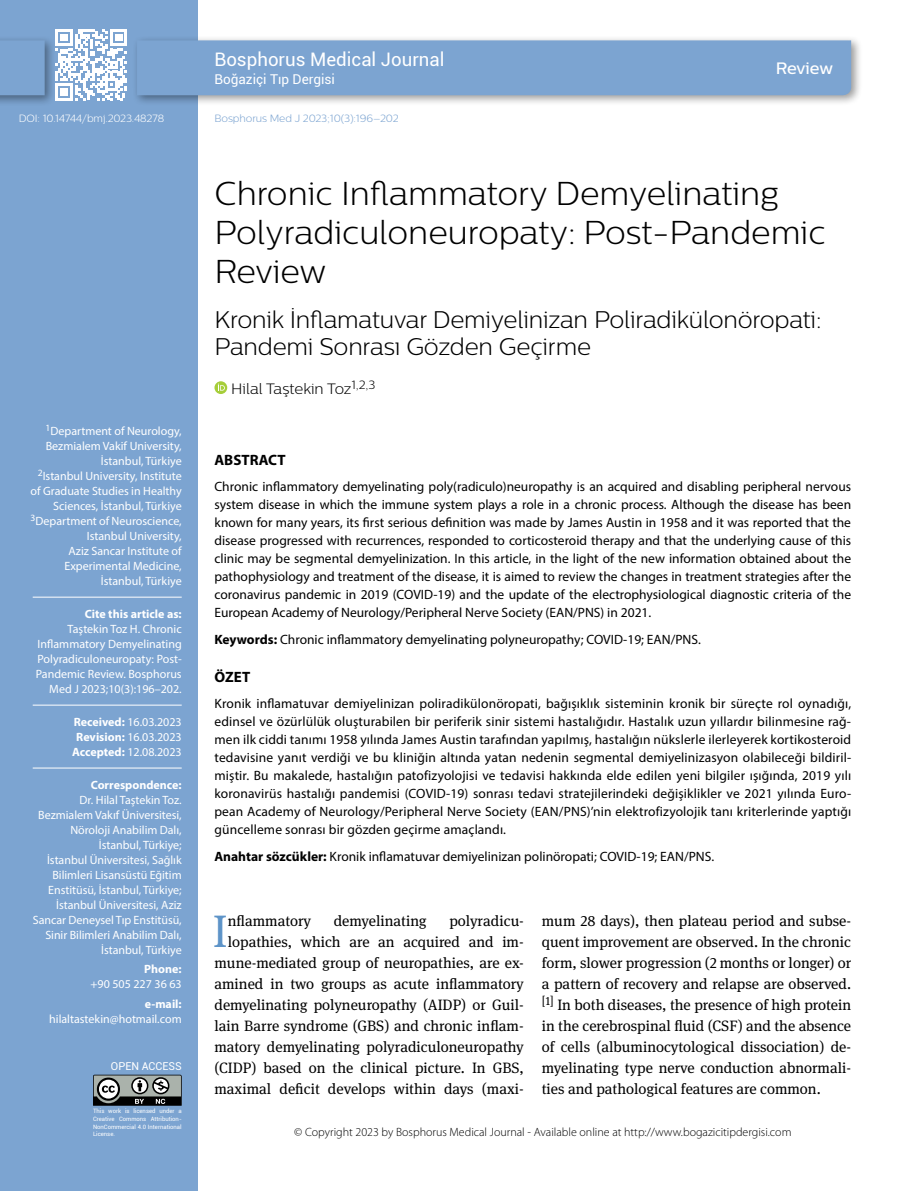
<style>
.page{position:relative;width:915px;height:1191px;background:#fff}
.page>*{position:absolute;margin:0;border:0;box-sizing:border-box;transform-origin:0 0}
.t1{font:45.45px "DG Meta Serif Science";color:#5e94c8}
.t2{font:300 33px/39px "Centrale Sans";letter-spacing:-.005em;color:#000}
.t3{font:300 24px/27px "Centrale Sans";letter-spacing:-.01em;color:#000}
.t4{font:18.6px "Roboto";color:#fff}
.t5{font:500 16.5px "Centrale Sans";letter-spacing:-.015em;color:#fff}
.t6{font:15px/21px "DG Meta Serif Science";color:#000;text-align:right}
.t7{font:300 15px "Centrale Sans";color:#000}
.t8{font:700 15px "Myriad Pro";color:#000}
.t9{font:13.5px/18px "Myriad Pro";color:#000;text-align:justify}
.t10{font:13.5px "Roboto";color:#fff}
.t11{font:12px/15px "Myriad Pro";color:#fff;text-align:right}
.t12{font:300 12px "Myriad Pro";color:#000}
.t13{font:700 12px "Myriad Pro";color:#fff}
.t14{font:10.95px "Roboto";color:#fff}
.t15{font:300 10.5px "Centrale Sans";letter-spacing:-.01em;color:#7ca4d1}
.t16{font:300 10.5px "Centrale Sans";letter-spacing:-.01em;color:#fff}
.t17{font:6px/7.5px "Roboto";color:#fff;text-align:justify}
.s1{font-weight:700}
</style>
<div class="page">
<div style="left:0;top:0;width:198px;height:1191px;background:#7ca4d1"></div>
<svg style="left:214px;top:381px;width:13px;height:13px"></svg>
<svg style="left:218px;top:383px;width:7px;height:7px"></svg>
<div style="left:132px;top:35px;width:730px;height:72px;background:#000;opacity:.4"></div>
<div style="left:137px;top:40px;width:713px;height:55px;background:#7ca4d1"></div>
<svg style="left:56px;top:29px;width:71px;height:71px"></svg>
<div style="left:0;top:35px;width:56px;height:72px;background:#000;opacity:.4"></div>
<svg style="left:0;top:40px;width:45px;height:55px"></svg>
<hr style="left:33px;top:597px;width:149px;height:1px;background:#fff">
<hr style="left:33px;top:767px;width:149px;height:1px;background:#fff">
<hr style="left:33px;top:704px;width:149px;height:1px;background:#fff">
<svg style="left:93px;top:1074px;width:89px;height:32px;background:#717574"></svg>
<p class="t16" style="left:19px;top:113px;width:147px">DOI: 10.14744/bmj.2023.48278</p>
<p class="t11" style="left:31px;top:423px;width:152px"><sup>1</sup>Department of Neurology,<br>Bezmialem Vakif University,<br>İstanbul, Türkiye<br><sup>2</sup>Istanbul University, Institute of Graduate Studies in Healthy<br>Sciences, İstanbul, Türkiye<br><sup>3</sup>Department of Neuroscience,<br>Istanbul University,<br>Aziz Sancar Institute of<br>Experimental Medicine,<br>İstanbul, Türkiye</p>
<p class="t13" style="left:85px;top:606px;width:98px">Cite this article as:</p>
<p class="t11" style="left:36px;top:621px;width:147px">Taştekin Toz H. Chronic<br>Inflammatory Demyelinating<br>Polyradiculoneuropaty: Post-<br>Pandemic Review. Bosphorus<br>Med J 2023;10(3):196–202.</p>
<p class="t11" style="left:72px;top:714px;width:111px;text-align:center"><span class="s1">Received:</span> 16.03.2023<br><span class="s1">Revision:</span> 16.03.2023<br><span class="s1">Accepted:</span> 12.08.2023</p>
<p class="t13" style="left:91px;top:777px;width:92px">Correspondence:</p>
<p class="t11" style="left:33px;top:792px;width:150px">Dr. Hilal Taştekin Toz.<br>Bezmialem Vakıf Üniversitesi,<br>Nöroloji Anabilim Dalı,<br>İstanbul, Türkiye;<br>İstanbul Üniversitesi, Sağlık<br>Bilimleri Lisansüstü Eğitim<br>Enstitüsü, İstanbul, Türkiye;<br>İstanbul Üniversitesi, Aziz<br>Sancar Deneysel Tıp Enstitüsü,<br>Sinir Bilimleri Anabilim Dalı,<br>İstanbul, Türkiye</p>
<p class="t13" style="left:144px;top:961px;width:39px">Phone:</p>
<p class="t11" style="left:90px;top:976px;width:93px">+90 505 227 36 63</p>
<p class="t13" style="left:145px;top:995px;width:38px">e-mail:</p>
<p class="t11" style="left:49px;top:1011px;width:134px">hilaltastekin@hotmail.com</p>
<p class="t14" style="left:111px;top:1058px;width:72px">OPEN ACCESS</p>
<p class="t17" style="left:93px;top:1107px;width:90px">This work is licensed under a Creative Commons Attribution-NonCommercial 4.0 International License.</p>
<h3 class="t4" style="left:214px;top:46px;width:231px">Bosphorus Medical Journal</h3>
<p class="t10" style="left:214px;top:70px;width:122px">Boğaziçi Tıp Dergisi</p>
<p class="t15" style="left:214px;top:113px;width:186px">Bosphorus Med J 2023;10(3):196–202</p>
<p class="t5" style="left:775px;top:58px;width:59px">Review</p>
<h2 class="t2" style="left:214px;top:173px;width:612px">Chronic Inflammatory Demyelinating<br>Polyradiculoneuropaty: Post-Pandemic<br>Review</h2>
<h3 class="t3" style="left:214px;top:305px;width:608px">Kronik İnflamatuvar Demiyelinizan Poliradikülonöropati:<br>Pandemi Sonrası Gözden Geçirme</h3>
<p class="t7" style="left:231px;top:380px;width:145px">Hilal Taştekin Toz<sup>1,2,3</sup></p>
<p class="t8" style="left:214px;top:450px;width:73px">ABSTRACT</p>
<p class="t9" style="left:214px;top:477px;width:638px">Chronic inflammatory demyelinating poly(radiculo)neuropathy is an acquired and disabling peripheral nervous system disease in which the immune system plays a role in a chronic process. Although the disease has been known for many years, its first serious definition was made by James Austin in 1958 and it was reported that the disease progressed with recurrences, responded to corticosteroid therapy and that the underlying cause of this clinic may be segmental demyelinization. In this article, in the light of the new information obtained about the pathophysiology and treatment of the disease, it is aimed to review the changes in treatment strategies after the coronavirus pandemic in 2019 (COVID-19) and the update of the electrophysiological diagnostic criteria of the European Academy of Neurology/Peripheral Nerve Society (EAN/PNS) in 2021.</p>
<p class="t9" style="left:214px;top:630px;width:488px"><span class="s1">Keywords:</span> Chronic inflammatory demyelinating polyneuropathy; COVID-19; EAN/PNS.</p>
<p class="t8" style="left:214px;top:667px;width:37px">ÖZET</p>
<p class="t9" style="left:214px;top:694px;width:638px">Kronik inflamatuvar demiyelinizan poliradikülonöropati, bağışıklık sisteminin kronik bir süreçte rol oynadığı, edinsel ve özürlülük oluşturabilen bir periferik sinir sistemi hastalığıdır. Hastalık uzun yıllardır bilinmesine rağ&shy;men ilk ciddi tanımı 1958 yılında James Austin tarafından yapılmış, hastalığın nükslerle ilerleyerek kortikosteroid tedavisine yanıt verdiği ve bu kliniğin altında yatan nedenin segmental demiyelinizasyon olabileceği bildiril&shy;miştir. Bu makalede, hastalığın patofizyolojisi ve tedavisi hakkında elde edilen yeni bilgiler ışığında, 2019 yılı koronavirüs hastalığı pandemisi (COVID-19) sonrası tedavi stratejilerindeki değişiklikler ve 2021 yılında Euro&shy;pean Academy of Neurology/Peripheral Nerve Society (EAN/PNS)’nin elektrofizyolojik tanı kriterlerinde yaptığı güncelleme sonrası bir gözden geçirme amaçlandı.</p>
<p class="t9" style="left:214px;top:847px;width:501px"><span class="s1">Anahtar sözcükler:</span> Kronik inflamatuvar demiyelinizan polinöropati; COVID-19; EAN/PNS.</p>
<p class="t6" style="left:214px;top:910px;width:311px">polyradicu-<br>lopathies, which are an acquired and im&shy;mune-mediated group of neuropathies, are ex&shy;amined in two groups as acute inflammatory demyelinating polyneuropathy (AIDP) or Guil&shy;lain Barre syndrome (GBS) and chronic inflam&shy;matory demyelinating polyradiculoneuropathy (CIDP) based on the clinical picture. In GBS, maximal deficit develops within days (maxi-</p>
<p class="t6" style="left:541px;top:910px;width:311px;text-align:justify">mum 28 days), then plateau period and subse&shy;quent improvement are observed. In the chronic form, slower progression (2 months or longer) or a pattern of recovery and relapse are observed. <sup>[1]</sup> In both diseases, the presence of high protein in the cerebrospinal fluid (CSF) and the absence of cells (albuminocytological dissociation) de&shy;myelinating type nerve conduction abnormali&shy;ties and pathological features are common.</p>
<h1 class="t1" style="left:213px;top:897px;width:16px">I</h1>
<p class="t6" style="left:228px;top:910px;width:85px">nflammatory</p>
<p class="t6" style="left:333px;top:910px;width:94px">demyelinating</p>
<p class="t12" style="left:294px;top:1125px;width:498px">© Copyright 2023 by Bosphorus Medical Journal - Available online at http://www.bogazicitipdergisi.com</p>
</div>
